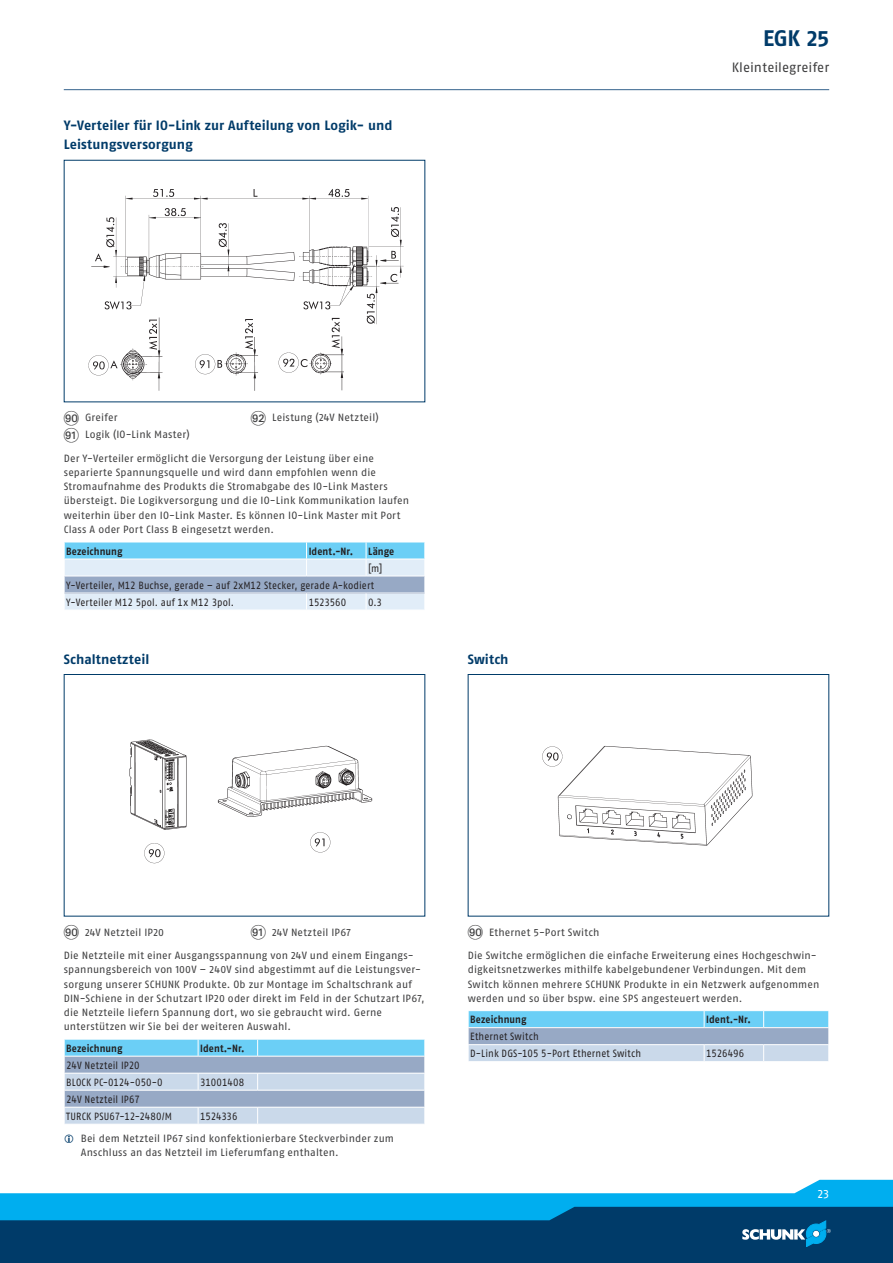
<style>
.page{position:relative;width:893px;height:1263px;background:#fff}
.page>*{position:absolute;margin:0;border:0;box-sizing:border-box;transform-origin:0 0}
.t1{font:700 22.5px "SCHUNK Fago Pro";color:#003b69}
.t2{font:700 13.5px/19.5px "SCHUNK Fago Pro";letter-spacing:.005em;color:#003b69}
.t3{font:13.5px "SCHUNK Fago Pro";color:#3e3e3f}
.t4{font:12px "SCHUNK Fago Pro";color:#fff}
.t5{font:10.5px/14.2px "SCHUNK Fago Pro";letter-spacing:.01em;color:#3e3e3f}
.t6{font:10.5px/17px "SCHUNK Fago Pro";letter-spacing:.01em;color:#231f20;scale:.9 1}
.t7{font:700 10.5px "SCHUNK Fago Pro";letter-spacing:.01em;color:#231f20;scale:.9 1}
.t8{font:10.5px "SCHUNK Fago Pro";letter-spacing:-.015em;color:#231f20;scale:.9 1}
.t9{font:10.5px "SCHUNK Fago Pro";letter-spacing:-.02em;color:#231f20;scale:.9 1}
.t10{font:10.5px "SCHUNK Fago Pro";letter-spacing:-.01em;color:#231f20;scale:.9 1}
.s1{font-family:"Deco Numbers LH Circle";font-size:15px}
</style>
<div class="page">
<div style="left:0;top:1202px;width:893px;height:61px;background:#003b69"></div>
<svg style="left:0;top:1180px;width:893px;height:67px"></svg>
<hr style="left:64px;top:89px;width:765px;height:1px;background:#35628d">
<img style="left:88px;top:188px;width:315px;height:203px">
<svg style="left:64px;top:542px;width:361px;height:68px;background:#b5d6eb"></svg>
<hr style="left:64px;top:593px;width:243px;height:1px;background:#fff">
<hr style="left:307px;top:593px;width:59px;height:1px;background:#fff">
<hr style="left:366px;top:593px;width:59px;height:1px;background:#fff">
<div style="left:64px;top:674px;width:361px;height:242px;border:1px solid #003b69"></div>
<img style="left:129px;top:739px;width:244px;height:125px">
<svg style="left:64px;top:1039px;width:361px;height:85px;background:#a7c7df"></svg>
<hr style="left:64px;top:1107px;width:134px;height:1px;background:#fff">
<hr style="left:198px;top:1107px;width:60px;height:1px;background:#fff">
<hr style="left:258px;top:1107px;width:167px;height:1px;background:#fff">
<div style="left:468px;top:674px;width:361px;height:242px;border:1px solid #003b69"></div>
<img style="left:542px;top:745px;width:211px;height:101px">
<svg style="left:468px;top:1011px;width:361px;height:50px;background:#9cc7e2"></svg>
<hr style="left:468px;top:1044px;width:236px;height:1px;background:#fff">
<hr style="left:704px;top:1044px;width:60px;height:1px;background:#fff">
<hr style="left:764px;top:1044px;width:65px;height:1px;background:#fff">
<p class="t2" style="left:64px;top:115px;width:330px">Y-Verteiler für IO-Link zur Aufteilung von Logik- und<br>Leistungsversorgung</p>
<p class="t5" style="left:64px;top:409px;width:127px;line-height:17px"><span class="s1">IT</span> Greifer<br><span class="s1">IK</span> Logik (IO-Link Master)</p>
<p class="t5" style="left:251px;top:410px;width:129px"><span class="s1">IL</span> Leistung (24V Netzteil)</p>
<p class="t5" style="left:64px;top:451px;width:347px">Der Y-Verteiler ermöglicht die Versorgung der Leistung über eine separierte Spannungsquelle und wird dann empfohlen wenn die Stromaufnahme des Produkts die Stromabgabe des IO-Link Masters übersteigt. Die Logikversorgung und die IO-Link Kommunikation laufen weiterhin über den IO-Link Master. Es können IO-Link Master mit Port Class A oder Port Class B eingesetzt werden.</p>
<p class="t7" style="left:66px;top:545px;width:64px">Bezeichnung</p>
<p class="t7" style="left:309px;top:545px;width:51px">Ident.-Nr.</p>
<p class="t7" style="left:368px;top:545px;width:31px">Länge</p>
<p class="t6" style="left:66px;top:559px;width:353px;text-indent:302px">[m]<br>Y-Verteiler, M12 Buchse, gerade – auf 2xM12 Stecker, gerade A-kodiert<br>Y-Verteiler M12 5pol. auf 1x M12 3pol.</p>
<p class="t8" style="left:309px;top:596px;width:43px">1523560</p>
<p class="t6" style="left:368px;top:593px;width:17px">0.3</p>
<p class="t2" style="left:64px;top:649px;width:87px">Schaltnetzteil</p>
<p class="t2" style="left:468px;top:649px;width:42px">Switch</p>
<h1 class="t1" style="left:763px;top:24px;width:68px">EGK 25</h1>
<p class="t3" style="left:732px;top:60px;width:99px">Kleinteilegreifer</p>
<p class="t5" style="left:64px;top:925px;width:102px"><span class="s1">IT</span> 24V Netzteil IP20</p>
<p class="t5" style="left:251px;top:925px;width:101px"><span class="s1">IK</span> 24V Netzteil IP67</p>
<p class="t5" style="left:64px;top:948px;width:362px">Die Netzteile mit einer Ausgangsspannung von 24V und einem Eingangs&shy;spannungsbereich von 100V – 240V sind abgestimmt auf die Leistungsver&shy;sorgung unserer SCHUNK Produkte. Ob zur Montage im Schaltschrank auf DIN-Schiene in der Schutzart IP20 oder direkt im Feld in der Schutzart IP67, die Netzteile liefern Spannung dort, wo sie gebraucht wird. Gerne unterstützen wir Sie bei der weiteren Auswahl.</p>
<p class="t7" style="left:66px;top:1042px;width:64px">Bezeichnung</p>
<p class="t7" style="left:200px;top:1042px;width:51px">Ident.-Nr.</p>
<p class="t6" style="left:66px;top:1057px;width:109px">24V Netzteil IP20<br>BLOCK PC-0124-050-0</p>
<p class="t6" style="left:200px;top:1074px;width:50px">31001408</p>
<p class="t6" style="left:66px;top:1091px;width:119px">24V Netzteil IP67<br>TURCK PSU67-12-2480/M</p>
<p class="t9" style="left:200px;top:1110px;width:43px">1524336</p>
<p class="t5" style="left:81px;top:1131px;width:315px">Bei dem Netzteil IP67 sind konfektionierbare Steckverbinder zum<br>Anschluss an das Netzteil im Lieferumfang enthalten.</p>
<p class="t5" style="left:468px;top:925px;width:133px"><span class="s1">IT</span> Ethernet 5-Port Switch</p>
<p class="t5" style="left:468px;top:948px;width:353px">Die Switche ermöglichen die einfache Erweiterung eines Hochgeschwin&shy;digkeitsnetzwerkes mithilfe kabelgebundener Verbindungen. Mit dem Switch können mehrere SCHUNK Produkte in ein Netzwerk aufgenommen werden und so über bspw. eine SPS angesteuert werden.</p>
<p class="t7" style="left:470px;top:1013px;width:64px">Bezeichnung</p>
<p class="t7" style="left:706px;top:1013px;width:51px">Ident.-Nr.</p>
<p class="t6" style="left:470px;top:1028px;width:191px">Ethernet Switch<br>D-Link DGS-105 5-Port Ethernet Switch</p>
<p class="t10" style="left:706px;top:1047px;width:44px">1526496</p>
<p class="t4" style="left:818px;top:1186px;width:13px">23</p>
</div>
